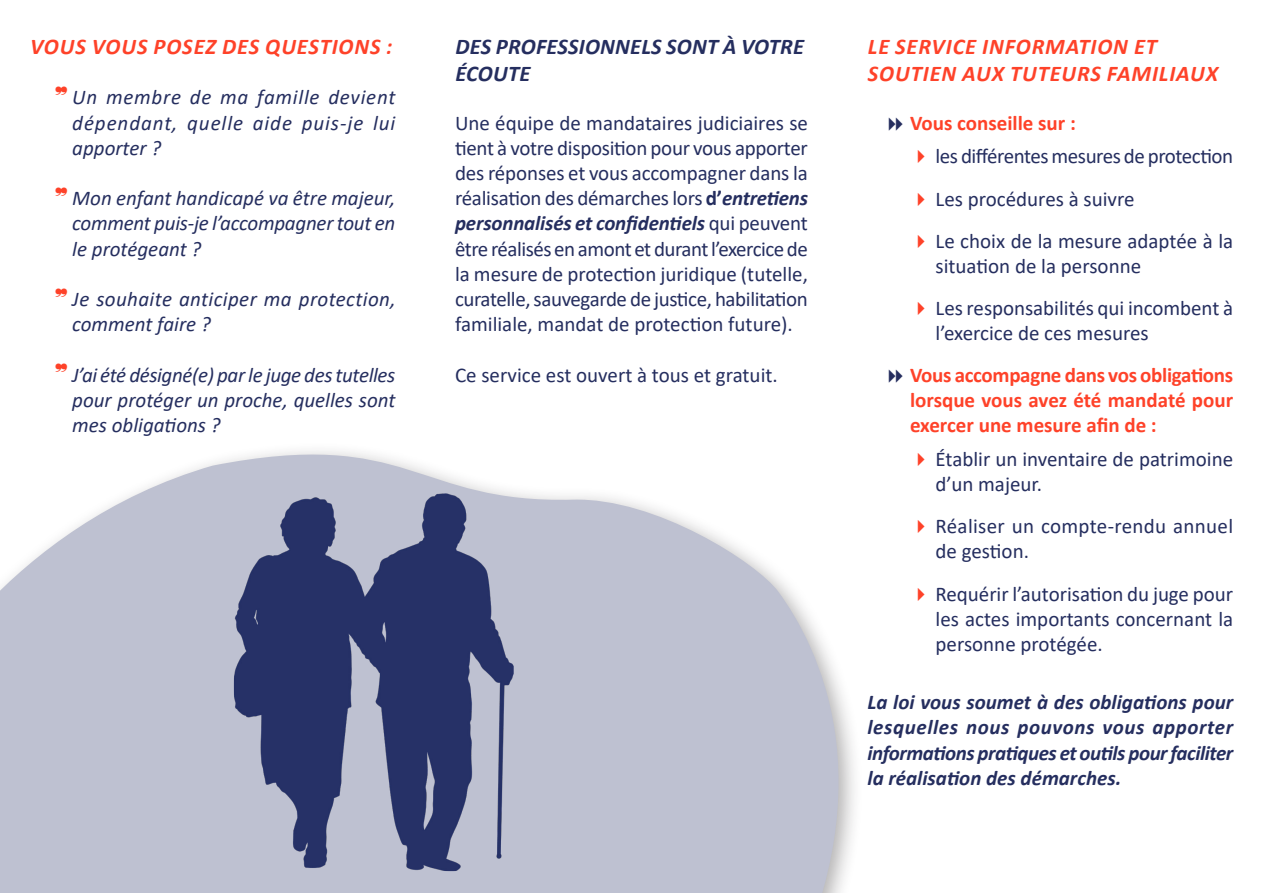
<style>
.page{position:relative;width:1263px;height:893px;background:#fff}
.page>*{position:absolute;margin:0;border:0;box-sizing:border-box;transform-origin:0 0}
.t1{font:italic 700 22.5px/27px "Calibri";letter-spacing:.04em;color:#fe4229}
.t2{font:italic 700 22.5px/27px "Calibri";letter-spacing:.01em;color:#252e5f}
.t3{font:21px/25.2px "Calibri";color:#252e5f}
.t4{font:italic 21px/25.2px "Calibri";color:#252e5f;text-align:justify}
.t5{font:italic 700 21px/25.2px "Calibri";letter-spacing:-.02em;color:#252e5f;text-align:justify}
.t6{font:700 21px/25.2px "Calibri";color:#fe4229;text-align:justify}
.t7{font:italic 21px/25.2px "Calibri";letter-spacing:.02em;color:#252e5f}
.s1{font-weight:700}
.s2{font-weight:700;font-style:italic}
</style>
<div class="page">
<svg style="left:0;top:450px;width:855px;height:443px;fill:#bec1d1"></svg>
<img style="left:234px;top:493px;width:280px;height:378px">
<p class="t1" style="left:30px;top:32px;width:364px">VOUS VOUS POSEZ DES QUESTIONS :</p>
<p class="t4" style="left:72px;top:84px;width:325px">Un membre de ma famille devient dépendant, quelle aide puis-je lui apporter ?</p>
<p class="t4" style="left:72px;top:185px;width:325px">Mon enfant handicapé va être majeur, comment puis-je l’accompagner tout en le protégeant ?</p>
<p class="t7" style="left:72px;top:286px;width:325px">Je souhaite anticiper ma protection, comment faire ?</p>
<p class="t4" style="left:72px;top:361px;width:325px">J’ai été désigné(e) par le juge des tutelles pour protéger un proche, quelles sont mes obligations ?</p>
<p class="t2" style="left:455px;top:32px;width:350px">DES PROFESSIONNELS SONT À VOTRE<br>ÉCOUTE</p>
<p class="t3" style="left:455px;top:110px;width:354px;text-align:justify">Une équipe de mandataires judiciaires se tient à votre disposition pour vous apporter des réponses et vous accompagner dans la réalisation des démarches lors <span class="s1">d’</span><span class="s2">entretiens personnalisés et confidentiels</span> qui peuvent être réalisés en amont et durant l’exercice de la mesure de protection juridique (tutelle, curatelle, sauvegarde de justice, habilitation familiale, mandat de protection future).</p>
<p class="t3" style="left:455px;top:362px;width:324px">Ce service est ouvert à tous et gratuit.</p>
<p class="t1" style="left:868px;top:32px;width:352px">LE SERVICE INFORMATION ET<br>SOUTIEN AUX TUTEURS FAMILIAUX</p>
<p class="t6" style="left:910px;top:110px;width:167px">Vous conseille sur :</p>
<p class="t3" style="left:935px;top:135px;width:299px;line-height:42.2px">les différentes mesures de protection<br>Les procédures à suivre<br>Le choix de la mesure adaptée à la</p>
<p class="t3" style="left:935px;top:244px;width:299px;line-height:42.2px">situation de la personne<br>Les responsabilités qui incombent à</p>
<p class="t3" style="left:935px;top:320px;width:215px">l’exercice de ces mesures</p>
<p class="t6" style="left:910px;top:362px;width:325px">Vous accompagne dans vos obligations lorsque vous avez été mandaté pour exercer une mesure afin de :</p>
<p class="t3" style="left:935px;top:446px;width:299px">Établir un inventaire de patrimoine d’un majeur.</p>
<p class="t3" style="left:935px;top:513px;width:299px">Réaliser un compte-rendu annuel de gestion.</p>
<p class="t3" style="left:935px;top:580px;width:299px;text-align:justify">Requérir l’autorisation du juge pour les actes importants concernant la personne protégée.</p>
<p class="t5" style="left:867px;top:689px;width:367px">La loi vous soumet à des obligations pour lesquelles nous pouvons vous apporter informations pratiques et outils pour faciliter la réalisation des démarches.</p>
</div>
